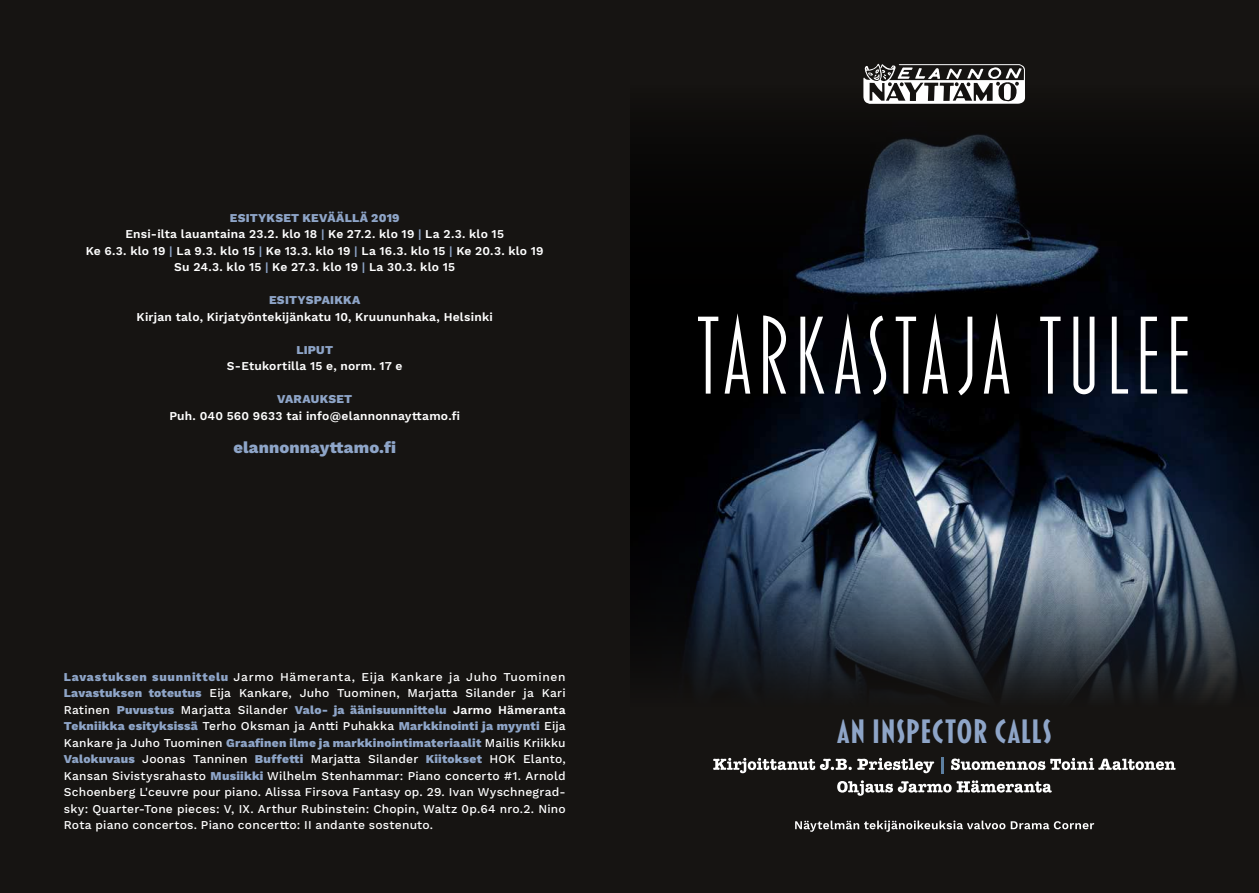
<style>
.page{position:relative;width:1259px;height:893px;background:#fff}
.page>*{position:absolute;margin:0;border:0;box-sizing:border-box;transform-origin:0 0}
.t1{font:300 112.5px "Blakely";letter-spacing:-.02em;color:#fff}
.t2{font:700 34.5px "Blakely";letter-spacing:-.005em;color:#8ea5c8}
.t3{font:800 16.5px "Work Sans";letter-spacing:.01em;color:#8ea5c8}
.t4{font:500 12px/16.5px "Work Sans";letter-spacing:.015em;color:#fff;text-align:justify}
.t5{font:600 12px/16.5px "Work Sans";letter-spacing:.02em;color:#fff;text-align:center}
.t6{font:800 12px "Work Sans";letter-spacing:.02em;color:#8ea5c8}
.s1{font-weight:800;color:#8ea5c8}
.s2{color:#8ea5c8}
.s3{font-weight:600}
</style>
<div class="page">
<div style="left:629px;top:0;width:630px;height:893px;background:#161412"></div>
<svg style="left:630px;top:134px;width:629px;height:564px"></svg>
<svg style="left:863px;top:63px;width:162px;height:41px"></svg>
<div style="left:0;top:0;width:629px;height:893px;background:#161412"></div>
<svg style="left:795px;top:821px;width:299px;height:11px"></svg>
<svg style="left:837px;top:780px;width:214px;height:16px"></svg>
<svg style="left:951px;top:758px;width:224px;height:12px"></svg>
<svg style="left:941px;top:757px;width:2px;height:17px"></svg>
<svg style="left:713px;top:758px;width:221px;height:15px"></svg>
<p class="t5" style="left:86px;top:210px;width:459px"><span class="s1">ESITYKSET KEVÄÄLLÄ 2019<br></span>Ensi-ilta lauantaina 23.2. klo 18 <span class="s2">|</span> Ke 27.2. klo 19 <span class="s2">|</span> La 2.3. klo 15<br>Ke 6.3. klo 19 <span class="s2">|</span> La 9.3. klo 15 <span class="s2">|</span> Ke 13.3. klo 19 <span class="s2">|</span> La 16.3. klo 15 <span class="s2">|</span> Ke 20.3. klo 19<br>Su 24.3. klo 15 <span class="s2">|</span> Ke 27.3. klo 19 <span class="s2">|</span> La 30.3. klo 15</p>
<p class="t6" style="left:269px;top:293px;width:93px">ESITYSPAIKKA</p>
<p class="t5" style="left:136px;top:309px;width:358px">Kirjan talo, Kirjatyöntekijänkatu 10, Kruununhaka, Helsinki</p>
<p class="t6" style="left:296px;top:343px;width:38px">LIPUT</p>
<p class="t5" style="left:227px;top:358px;width:177px">S-Etukortilla 15 e, norm. 17 e</p>
<p class="t6" style="left:277px;top:392px;width:77px">VARAUKSET</p>
<p class="t5" style="left:169px;top:408px;width:292px">Puh. 040 560 9633 tai info@elannonnayttamo.fi</p>
<h3 class="t3" style="left:233px;top:438px;width:164px">elannonnayttamo.fi</h3>
<p class="t4" style="left:64px;top:669px;width:503px"><span class="s1">Lavastuksen suunnittelu</span> Jarmo Hämeranta, Eija Kankare ja Juho Tuominen <span class="s1">Lavastuksen toteutus</span> Eija Kankare, Juho Tuominen, Marjatta Silander ja Kari Ratinen <span class="s1">Puvustus</span> Marjatta Silander <span class="s1">Valo- ja äänisuunnittelu</span> <span class="s3">Jarmo Hämeranta </span><span class="s1">Tekniikka esityksissä</span> Terho Oksman ja Antti Puhakka <span class="s1">Markkinointi ja myynti</span> Eija Kankare ja Juho Tuominen <span class="s1">Graafinen ilme ja markkinointimateriaalit</span> Mailis Kriikku <span class="s1">Valokuvaus</span> Joonas Tanninen <span class="s1">Buffetti</span> Marjatta Silander <span class="s1">Kiitokset</span> HOK Elanto, Kansan Sivistysrahasto <span class="s1">Musiikki</span> Wilhelm Stenhammar: Piano concerto #1. Arnold Schoenberg L'ceuvre pour piano. Alissa Firsova Fantasy op. 29. Ivan Wyschnegrad&shy;sky: Quarter-Tone pieces: V, IX. Arthur Rubinstein: Chopin, Waltz 0p.64 nro.2. Nino Rota piano concertos. Piano concertto: II andante sostenuto.</p>
<h1 class="t1" style="left:692px;top:303px;width:504px">TARKASTAJA TULEE</h1>
<h2 class="t2" style="left:836px;top:715px;width:217px">AN INSPECTOR CALLS</h2>
</div>
